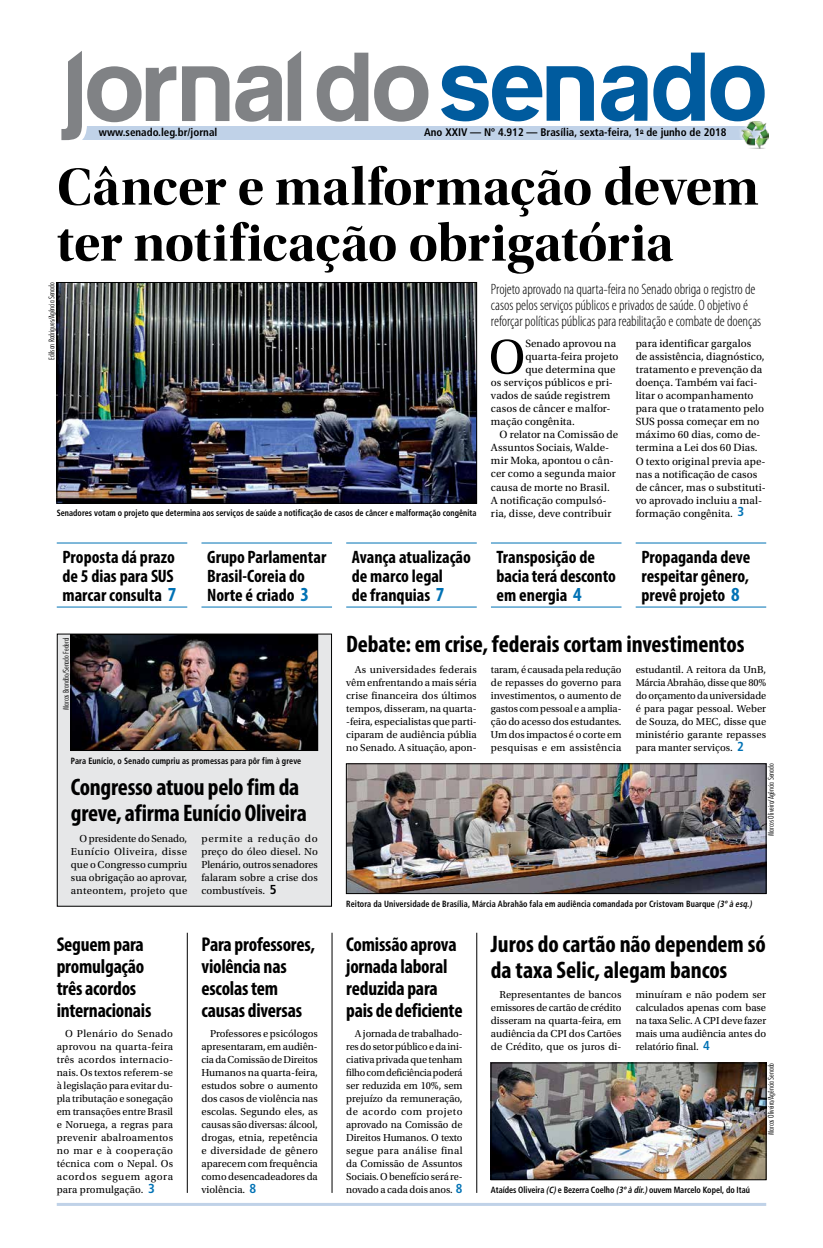
<style>
.page{position:relative;width:823px;height:1248px;background:#fff}
.page>*{position:absolute;margin:0;border:0;box-sizing:border-box;transform-origin:0 0}
.t1{font:54px/56px "Utopia Std Bold Disp";letter-spacing:-.005em;color:#000}
.t2{font:50.8px "Utopia Std";color:#000}
.t3{font:700 condensed 24px/26px "Myriad Pro";letter-spacing:-.005em;color:#000}
.t4{font:700 condensed 20px/22px "Myriad Pro";letter-spacing:-.01em;color:#000}
.t5{font:700 condensed 18px/19px "Myriad Pro";color:#000}
.t6{font:300 condensed 15px/16px "Myriad Pro";letter-spacing:-.005em;color:#000}
.t7{font:11px/13px "Utopia Std";letter-spacing:.005em;color:#000}
.t8{font:700 condensed 11px "Frutiger";color:#000}
.t9{font:10.6px/13px "Utopia Std";color:#000;text-align:justify}
.t10{font:10.6px/13px "Utopia Std";color:#000;text-align:justify;scale:1.04 1}
.t11{font:700 condensed 9px "Frutiger";letter-spacing:.005em;color:#000;scale:.9 1}
.t12{font:300 condensed 8px "Futura BT";color:#000}
.s1{font-family:"Frutiger";font-weight:700;font-stretch:condensed;font-size:13px;color:#0072b5}
.s2{font-size:20px;color:#0072b5}
.s3{font-family:"Frutiger";font-weight:700;font-stretch:condensed;font-size:13px}
.s4{font-style:italic}
</style>
<div class="page">
<hr style="left:57px;top:1202px;width:708px;height:3px;background:#c0d2e8">
<div style="left:57px;top:634px;width:274px;height:272px;background:#e6e7e8"></div>
<div style="left:57px;top:633px;width:275px;height:273px;border:1px solid #000"></div>
<div style="left:76px;top:126px;width:689px;height:13px;background:#c0d2e8"></div>
<svg style="left:182px;top:66px;width:47px;height:55px"></svg>
<svg style="left:316px;top:53px;width:52px;height:69px"></svg>
<svg style="left:374px;top:66px;width:54px;height:56px"></svg>
<svg style="left:235px;top:51px;width:66px;height:71px"></svg>
<svg style="left:653px;top:53px;width:51px;height:68px"></svg>
<svg style="left:710px;top:66px;width:54px;height:55px"></svg>
<svg style="left:441px;top:66px;width:152px;height:55px"></svg>
<svg style="left:601px;top:66px;width:46px;height:55px"></svg>
<svg style="left:61px;top:51px;width:115px;height:90px"></svg>
<div style="left:736px;top:118px;width:33px;height:33px;background:#fff;opacity:.75"></div>
<img style="left:740px;top:121px;width:28px;height:27px">
<img style="left:59px;top:284px;width:415px;height:217px">
<div style="left:57px;top:282px;width:419px;height:221px;border:1px solid #000"></div>
<img style="left:73px;top:636px;width:242px;height:112px">
<div style="left:71px;top:634px;width:246px;height:116px;border:1px solid #000"></div>
<img style="left:348px;top:765px;width:415px;height:126px">
<div style="left:346px;top:763px;width:419px;height:130px;border:1px solid #000"></div>
<img style="left:492px;top:1064px;width:271px;height:113px">
<div style="left:490px;top:1062px;width:275px;height:117px;border:1px solid #000"></div>
<hr style="left:187px;top:932px;width:1px;height:260px;background:#000">
<hr style="left:331px;top:932px;width:1px;height:260px;background:#000">
<hr style="left:476px;top:932px;width:1px;height:260px;background:#000">
<hr style="left:57px;top:606px;width:130px;height:1px;background:#0072b5">
<hr style="left:201px;top:606px;width:131px;height:1px;background:#0072b5">
<hr style="left:346px;top:606px;width:130px;height:1px;background:#0072b5">
<hr style="left:490px;top:606px;width:131px;height:1px;background:#0072b5">
<hr style="left:635px;top:606px;width:130px;height:1px;background:#0072b5">
<hr style="left:57px;top:542px;width:130px;height:1px;background:#0072b5">
<hr style="left:201px;top:542px;width:131px;height:1px;background:#0072b5">
<hr style="left:346px;top:542px;width:130px;height:1px;background:#0072b5">
<hr style="left:490px;top:542px;width:131px;height:1px;background:#0072b5">
<hr style="left:635px;top:542px;width:130px;height:1px;background:#0072b5">
<p class="t8" style="left:99px;top:126px;width:120px">www.senado.leg.br/jornal</p>
<p class="t8" style="left:424px;top:126px;width:304px">Ano XXIV — Nº 4.912 — Brasília, sexta-feira, 1<sup>o</sup> de junho de 2018</p>
<h1 class="t1" style="left:57px;top:159px;width:703px">Câncer e malformação devem ter notificação obrigatória</h1>
<h3 class="t6" style="left:490px;top:280px;width:272px">Projeto aprovado na quarta-feira no Senado obriga o registro de casos pelos serviços públicos e privados de saúde. O objetivo é reforçar políticas públicas para reabilitação e combate de doenças</h3>
<p class="t12" style="left:47px;top:360px;width:79px;rotate:-90deg">Edilson Rodrigues/Agência Senado</p>
<h2 class="t2" style="left:488px;top:329px;width:38px">O</h2>
<p class="t7" style="left:525px;top:337px;width:92px">Senado aprovou na</p>
<p class="t7" style="left:635px;top:337px;width:131px">para identificar gargalos<br>de assistência, diagnóstico, tratamento e prevenção da doença. Também vai faci&shy;litar o acompanhamento para que o tratamento pelo<br>SUS possa começar em no máximo 60 dias, como de&shy;termina a Lei dos 60 Dias.<br>O texto original previa ape&shy;nas a notificação de casos de câncer, mas o substituti&shy;vo aprovado incluiu a mal&shy;formação congênita. <span class="s1">3</span></p>
<p class="t7" style="left:525px;top:350px;width:94px">quarta-feira projeto</p>
<p class="t7" style="left:525px;top:363px;width:91px">que determina que</p>
<p class="t7" style="left:490px;top:376px;width:123px">os serviços públicos e pri-</p>
<p class="t7" style="left:490px;top:389px;width:121px">vados de saúde registrem</p>
<p class="t7" style="left:490px;top:402px;width:121px">casos de câncer e malfor-</p>
<p class="t7" style="left:490px;top:415px;width:85px">mação congênita.</p>
<p class="t7" style="left:499px;top:428px;width:120px">O relator na Comissão de</p>
<p class="t7" style="left:490px;top:441px;width:120px">Assuntos Sociais, Walde-</p>
<p class="t7" style="left:490px;top:454px;width:124px">mir Moka, apontou o cân-</p>
<p class="t7" style="left:490px;top:467px;width:126px">cer como a segunda maior</p>
<p class="t7" style="left:490px;top:480px;width:120px">causa de morte no Brasil.</p>
<p class="t7" style="left:490px;top:493px;width:117px">A notificação compulsó-</p>
<p class="t7" style="left:490px;top:506px;width:122px">ria, disse, deve contribuir</p>
<p class="t11" style="left:57px;top:508px;width:468px">Senadores votam o projeto que determina aos serviços de saúde a notificação de casos de câncer e malformação congênita</p>
<h3 class="t5" style="left:62px;top:547px;width:115px">Proposta dá prazo de 5 dias para SUS marcar consulta <span class="s2">7</span></h3>
<h3 class="t5" style="left:207px;top:547px;width:121px">Grupo Parlamentar<br>Brasil-Coreia do<br>Norte é criado <span class="s2">3</span></h3>
<h3 class="t5" style="left:351px;top:547px;width:120px">Avança atualização de marco legal<br>de franquias <span class="s2">7</span></h3>
<h3 class="t5" style="left:496px;top:547px;width:121px">Transposição de bacia terá desconto em energia <span class="s2">4</span></h3>
<h3 class="t5" style="left:641px;top:547px;width:110px;text-align:justify">Propaganda deve respeitar gênero, prevê projeto <span class="s2">8</span></h3>
<p class="t12" style="left:61px;top:710px;width:74px;rotate:-90deg">Marcos Brandão/Senado Federal</p>
<p class="t11" style="left:71px;top:755px;width:257px">Para Eunício, o Senado cumpriu as promessas para pôr fim à greve</p>
<h3 class="t3" style="left:71px;top:773px;width:237px">Congresso atuou pelo fim da greve, afirma Eunício Oliveira</h3>
<p class="t9" style="left:71px;top:831px;width:118px;text-indent:9px">O presidente do Senado, Eunício Oliveira, disse que o Congresso cumpriu sua obrigação ao aprovar, anteontem, projeto que</p>
<p class="t10" style="left:201px;top:831px;width:113px">permite a redução do preço do óleo diesel. No Plenário, outros senadores falaram sobre a crise dos combustíveis. <span class="s3">5</span></p>
<h3 class="t4" style="left:57px;top:932px;width:96px">Seguem para promulgação três acordos internacionais</h3>
<p class="t9" style="left:57px;top:1026px;width:118px;text-indent:9px">O Plenário do Senado aprovou na quarta-feira três acordos internacio&shy;nais. Os textos referem-se à legislação para evitar du&shy;pla tributação e sonegação em transações entre Brasil e Noruega, a regras para prevenir abalroamentos no mar e à cooperação técnica com o Nepal. Os acordos seguem agora para promulgação. <span class="s1">3</span></p>
<h3 class="t4" style="left:201px;top:932px;width:115px">Para professores, violência nas escolas tem causas diversas</h3>
<p class="t9" style="left:201px;top:1026px;width:118px;text-indent:9px">Professores e psicólogos apresentaram, em audiên&shy;cia da Comissão de Direitos Humanos na quarta-feira, estudos sobre o aumento dos casos de violência nas escolas. Segundo eles, as causas são diversas: álcool, drogas, etnia, repetência e diversidade de gênero aparecem com frequência como desencadeadores da violência. <span class="s1">8</span></p>
<h3 class="t3" style="left:346px;top:630px;width:399px">Debate: em crise, federais cortam investimentos</h3>
<p class="t9" style="left:346px;top:662px;width:132px;text-indent:9px">As universidades federais vêm enfrentando a mais séria crise financeira dos últimos tempos, disseram, na quarta--feira, especialistas que parti&shy;ciparam de audiência públia no Senado. A situação, apon-</p>
<p class="t9" style="left:490px;top:662px;width:132px">taram, é causada pela redução de repasses do governo para investimentos, o aumento de gastos com pessoal e a amplia&shy;ção do acesso dos estudantes.<br>Um dos impactos é o corte em pesquisas e em assistência</p>
<p class="t9" style="left:635px;top:662px;width:132px">estudantil. A reitora da UnB, Márcia Abrahão, disse que 80% do orçamento da universidade é para pagar pessoal. Weber de Souza, do MEC, disse que ministério garante repasses para manter serviços. <span class="s1">2</span></p>
<p class="t12" style="left:765px;top:835px;width:74px;rotate:-90deg">Marcos Oliveira/Agência Senado</p>
<p class="t11" style="left:346px;top:898px;width:454px">Reitora da Universidade de Brasília, Márcia Abrahão fala em audiência comandada por Cristovam Buarque <span class="s4">(3ºà esq.)</span></p>
<h3 class="t4" style="left:346px;top:932px;width:118px">Comissão aprova jornada laboral reduzida para pais de deficiente</h3>
<p class="t9" style="left:346px;top:1026px;width:118px;text-indent:9px">A jornada de trabalhado&shy;res do setor público e da ini&shy;ciativa privada que tenham filho com deficiência poderá ser reduzida em 10%, sem prejuízo da remuneração, de acordo com projeto aprovado na Comissão de Direitos Humanos. O texto segue para análise final da Comissão de Assuntos Sociais. O benefício será re&shy;novado a cada dois anos. <span class="s1">8</span></p>
<h3 class="t3" style="left:490px;top:930px;width:276px">Juros do cartão não dependem só da taxa Selic, alegam bancos</h3>
<p class="t9" style="left:490px;top:987px;width:132px;text-indent:9px">Representantes de bancos emissores de cartão de crédito disseram na quarta-feira, em audiência da CPI dos Cartões de Crédito, que os juros di-</p>
<p class="t9" style="left:635px;top:987px;width:132px">minuíram e não podem ser calculados apenas com base na taxa Selic. A CPI deve fazer mais uma audiência antes do relatório final. <span class="s1">4</span></p>
<p class="t12" style="left:765px;top:1134px;width:74px;rotate:-90deg">Marcos Oliveira/Agência Senado</p>
<p class="t11" style="left:490px;top:1184px;width:289px">Ataídes Oliveira <span class="s4">(C)</span>e Bezerra Coelho <span class="s4">(3ºà dir.)</span>ouvem Marcelo Kopel, do Itaú</p>
</div>
